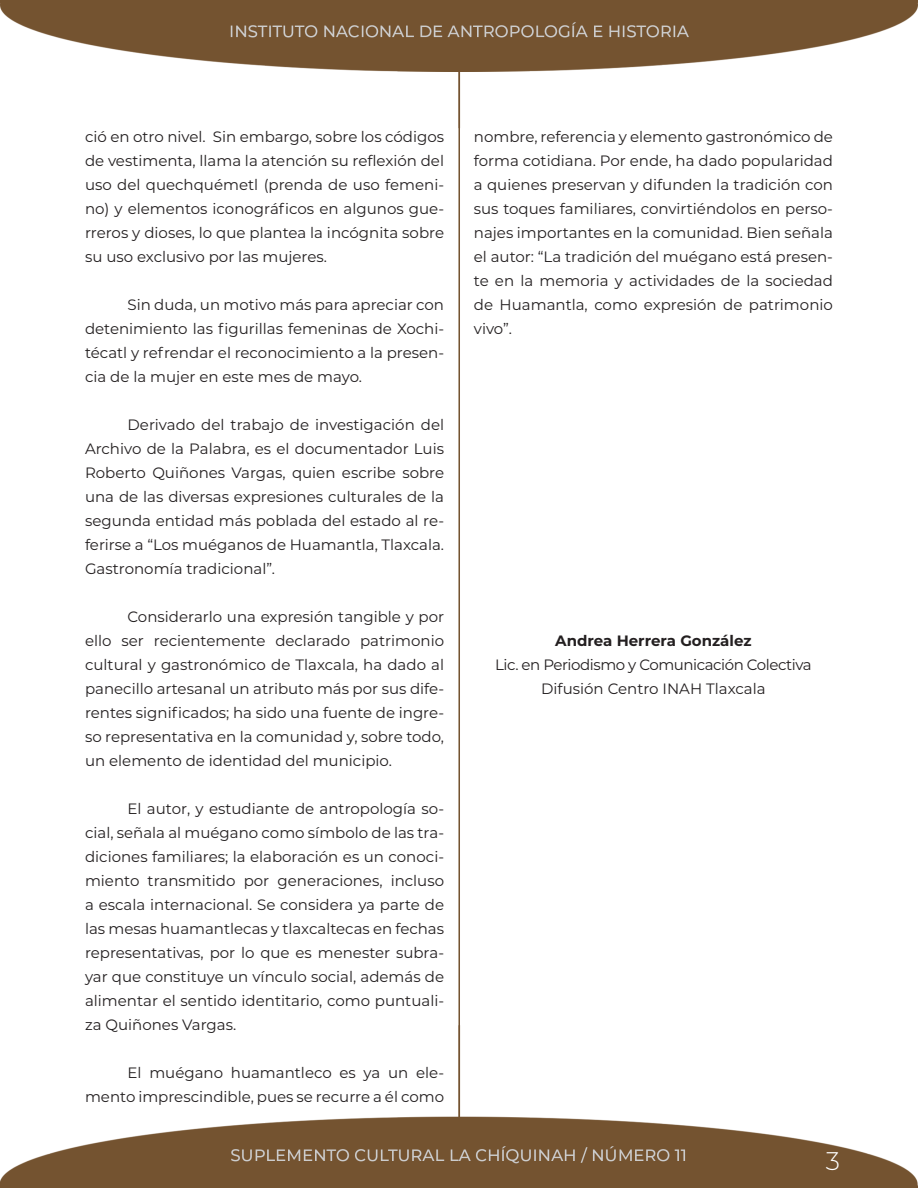
<style>
.page{position:relative;width:918px;height:1188px;background:#fff}
.page>*{position:absolute;margin:0;border:0;box-sizing:border-box;transform-origin:0 0}
.TEXTO{font:300 25.5px "Montserrat";color:#fff}
.TEXTO-2{font:15px/24px "Montserrat";color:#231f20;text-align:justify}
.TEXTO-3{font:15px "Montserrat";letter-spacing:-.03em;color:#231f20}
.TEXTO-4{font:700 15px "Montserrat";color:#231f20}
</style>
<div class="page">
<img style="left:0;top:0;width:918px;height:1188px">
<p class="TEXTO-2" style="left:85px;top:124px;width:361px">ció en otro nivel. Sin embargo, sobre los códigos de vestimenta, llama la atención su reflexión del uso del quechquémetl (prenda de uso femeni&shy;no) y elementos iconográficos en algunos gue&shy;rreros y dioses, lo que plantea la incógnita sobre su uso exclusivo por las mujeres.</p>
<p class="TEXTO-2" style="left:85px;top:292px;width:361px;text-indent:43px">Sin duda, un motivo más para apreciar con detenimiento las figurillas femeninas de Xochi&shy;técatl y refrendar el reconocimiento a la presen&shy;cia de la mujer en este mes de mayo.</p>
<p class="TEXTO-2" style="left:85px;top:412px;width:361px;text-indent:43px">Derivado del trabajo de investigación del Archivo de la Palabra, es el documentador Luis Roberto Quiñones Vargas, quien escribe sobre una de las diversas expresiones culturales de la segunda entidad más poblada del estado al re&shy;ferirse a “Los muéganos de Huamantla, Tlaxcala.<br>Gastronomía tradicional”.</p>
<p class="TEXTO-2" style="left:85px;top:604px;width:361px;text-indent:43px">Considerarlo una expresión tangible y por ello ser recientemente declarado patrimonio cultural y gastronómico de Tlaxcala, ha dado al panecillo artesanal un atributo más por sus dife&shy;rentes significados; ha sido una fuente de ingre&shy;so representativa en la comunidad y, sobre todo, un elemento de identidad del municipio.</p>
<p class="TEXTO-2" style="left:85px;top:796px;width:361px;text-indent:43px">El autor, y estudiante de antropología so&shy;cial, señala al muégano como símbolo de las tra&shy;diciones familiares; la elaboración es un conoci&shy;miento transmitido por generaciones, incluso a escala internacional. Se considera ya parte de las mesas huamantlecas y tlaxcaltecas en fechas representativas, por lo que es menester subra&shy;yar que constituye un vínculo social, además de alimentar el sentido identitario, como puntuali&shy;za Quiñones Vargas.</p>
<p class="TEXTO-2" style="left:85px;top:1060px;width:361px;text-align:right">El muégano huamantleco es ya un ele&shy;mento imprescindible, pues se recurre a él como</p>
<p class="TEXTO-2" style="left:474px;top:124px;width:361px">nombre, referencia y elemento gastronómico de forma cotidiana. Por ende, ha dado popularidad a quienes preservan y difunden la tradición con sus toques familiares, convirtiéndolos en perso&shy;najes importantes en la comunidad. Bien señala el autor: “La tradición del muégano está presen&shy;te en la memoria y actividades de la sociedad de Huamantla, como expresión de patrimonio vivo”.</p>
<p class="TEXTO-4" style="left:555px;top:630px;width:198px">Andrea Herrera González</p>
<p class="TEXTO-3" style="left:495px;top:654px;width:318px">Lic. en Periodismo y Comunicación Colectiva</p>
<p class="TEXTO-2" style="left:541px;top:676px;width:226px">Difusión Centro INAH Tlaxcala</p>
<p class="TEXTO" style="left:826px;top:1144px;width:16px">3</p>
</div>
